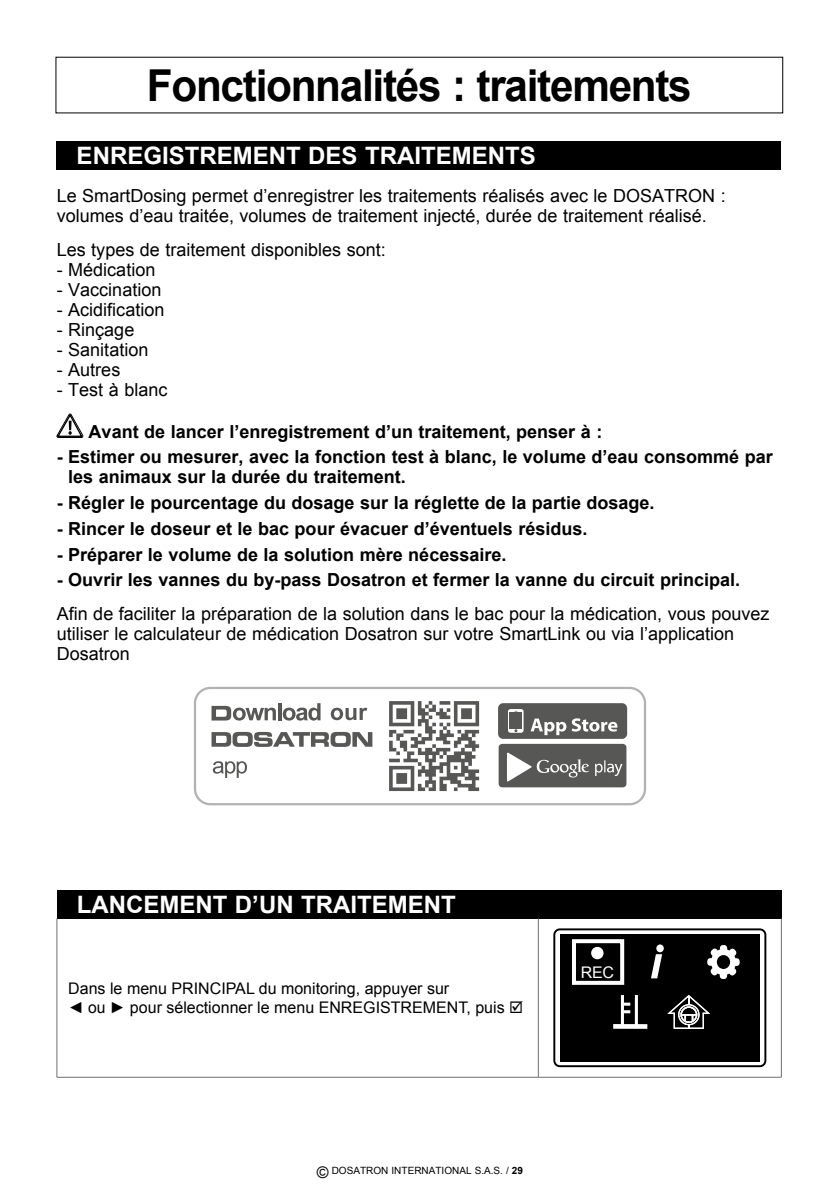
<style>
.page{position:relative;width:840px;height:1191px;background:#fff}
.page>*{position:absolute;margin:0;border:0;box-sizing:border-box;transform-origin:0 0}
.t1{font:700 44px "Arial";letter-spacing:-.03em;color:#000;scale:.96 1}
.t2{font:700 24px "Arial";color:#fff}
.t3{font:18px/20px "Arial";color:#000}
.t4{font:700 18px/20px "Arial";color:#000}
.t5{font:16px/19.2px "Arial";color:#000}
.t6{font:16px "Arial";color:#fff}
.t7{font:10px "Arial";color:#000}
.s1{font-size:16px}
.s2{font-weight:700}
</style>
<div class="page">
<svg style="left:498px;top:703px;width:128px;height:84px;background:#777"></svg>
<hr style="left:278px;top:703px;width:3px;height:17px;background:#575756">
<svg style="left:282px;top:703px;width:38px;height:17px"></svg>
<svg style="left:211px;top:706px;width:65px;height:14px"></svg>
<svg style="left:211px;top:732px;width:161px;height:15px"></svg>
<svg style="left:213px;top:761px;width:34px;height:17px"></svg>
<svg style="left:330px;top:707px;width:37px;height:13px"></svg>
<div style="left:194px;top:687px;width:451px;height:118px;border:2px solid #b3b2b2;border-radius:15px"></div>
<svg style="left:389px;top:701px;width:90px;height:90px"></svg>
<div style="left:57px;top:141px;width:723px;height:29px;background:#000"></div>
<div style="left:57px;top:890px;width:724px;height:28px;background:#000"></div>
<hr style="left:57px;top:918px;width:1px;height:159px;background:#706f6f">
<hr style="left:537px;top:918px;width:1px;height:159px;background:#706f6f">
<hr style="left:780px;top:918px;width:1px;height:159px;background:#706f6f">
<hr style="left:57px;top:1077px;width:181px;height:1px;background:#706f6f">
<hr style="left:238px;top:1077px;width:300px;height:1px;background:#706f6f">
<hr style="left:538px;top:1077px;width:243px;height:1px;background:#706f6f">
<div style="left:553px;top:928px;width:213px;height:139px;border:2px solid #000;border-radius:6px"></div>
<div style="left:560px;top:934px;width:199px;height:127px;background:#000"></div>
<svg style="left:591px;top:947px;width:12px;height:12px"></svg>
<div style="left:571px;top:939px;width:53px;height:45px;border:4px solid #fff"></div>
<svg style="left:707px;top:945px;width:32px;height:34px"></svg>
<svg style="left:651px;top:954px;width:10px;height:24px"></svg>
<div style="left:656px;top:944px;width:7px;height:8px;background:#fff;border-radius:50%"></div>
<svg style="left:667px;top:995px;width:42px;height:33px"></svg>
<svg style="left:613px;top:1024px;width:34px;height:4px"></svg>
<svg style="left:623px;top:1002px;width:7px;height:11px"></svg>
<hr style="left:620px;top:995px;width:3px;height:30px;background:#fff">
<hr style="left:634px;top:995px;width:3px;height:30px;background:#fff">
<svg style="left:56px;top:413px;width:28px;height:25px"></svg>
<h1 class="t1" style="left:147px;top:57px;width:568px">Fonctionnalités : traitements</h1>
<h2 class="t2" style="left:77px;top:140px;width:460px">ENREGISTREMENT DES TRAITEMENTS</h2>
<p class="t3" style="left:57px;top:185px;width:670px">Le SmartDosing permet d’enregistrer les traitements réalisés avec le DOSATRON : volumes d’eau traitée, volumes de traitement injecté, durée de traitement réalisé.</p>
<p class="t3" style="left:57px;top:240px;width:330px">Les types de traitement disponibles sont:</p>
<p class="t3" style="left:57px;top:260px;width:100px">- Médication</p>
<p class="t3" style="left:57px;top:280px;width:106px">- Vaccination</p>
<p class="t3" style="left:57px;top:300px;width:109px">- Acidification</p>
<p class="t3" style="left:57px;top:320px;width:79px">- Rinçage</p>
<p class="t3" style="left:57px;top:340px;width:93px">- Sanitation</p>
<p class="t3" style="left:57px;top:360px;width:65px">- Autres</p>
<p class="t3" style="left:57px;top:380px;width:112px">- Test à blanc</p>
<p class="t4" style="left:89px;top:422px;width:515px">Avant de lancer l’enregistrement d’un traitement, penser à :</p>
<p class="t4" style="left:68px;top:448px;width:705px;text-indent:-12px">- Estimer ou mesurer, avec la fonction test à blanc, le volume d’eau consommé par les animaux sur la durée du traitement.</p>
<p class="t4" style="left:57px;top:493px;width:599px">- Régler le pourcentage du dosage sur la réglette de la partie dosage.</p>
<p class="t4" style="left:57px;top:519px;width:532px">- Rincer le doseur et le bac pour évacuer d’éventuels résidus.</p>
<p class="t4" style="left:57px;top:545px;width:451px">- Préparer le volume de la solution mère nécessaire.</p>
<p class="t4" style="left:57px;top:570px;width:684px">- Ouvrir les vannes du by-pass Dosatron et fermer la vanne du circuit principal.</p>
<p class="t3" style="left:57px;top:604px;width:713px">Afin de faciliter la préparation de la solution dans le bac pour la médication, vous pouvez utiliser le calculateur de médication Dosatron sur votre SmartLink ou via l’application<br>Dosatron</p>
<h2 class="t2" style="left:77px;top:888px;width:380px">LANCEMENT D’UN TRAITEMENT</h2>
<p class="t5" style="left:68px;top:979px;width:456px">Dans le menu PRINCIPAL du monitoring, appuyer sur<br>◄ ou ► pour sélectionner le menu ENREGISTREMENT, puis ☑</p>
<p class="t6" style="left:580px;top:961px;width:35px">REC</p>
<p class="t7" style="left:317px;top:1164px;width:207px"><span class="s1">©</span> DOSATRON INTERNATIONAL S.A.S. / <span class="s2">29</span></p>
</div>
